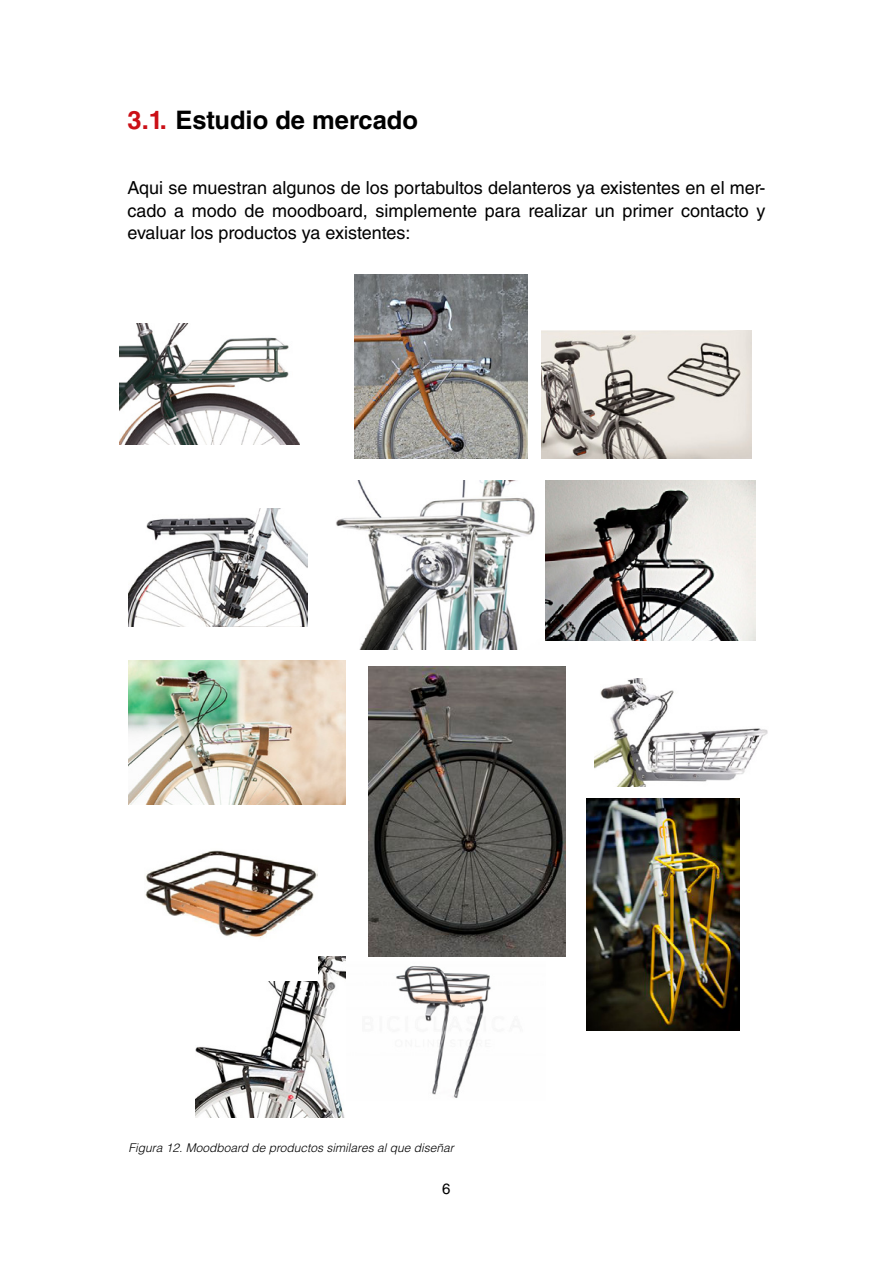
<style>
.page{position:relative;width:893px;height:1263px;background:#fff}
.page>*{position:absolute;margin:0;border:0;box-sizing:border-box;transform-origin:0 0}
.t1{font:700 25.5px "Helvetica LT Std";color:#000}
.t2{font:18px/22.5px "Helvetica LT Std";color:#000;text-align:justify}
.t3{font:15px "Helvetica LT Std";color:#000}
.t4{font:italic 300 12px "Helvetica LT Std";color:#000}
.s1{color:#cb1017}
</style>
<div class="page">
<img style="left:396px;top:966px;width:95px;height:132px">
<img style="left:128px;top:509px;width:179px;height:118px">
<img style="left:354px;top:274px;width:173px;height:184px">
<img style="left:369px;top:667px;width:197px;height:290px">
<img style="left:128px;top:661px;width:218px;height:143px">
<img style="left:594px;top:678px;width:174px;height:109px">
<img style="left:120px;top:324px;width:180px;height:121px">
<img style="left:336px;top:480px;width:242px;height:169px">
<img style="left:545px;top:480px;width:211px;height:160px">
<img style="left:196px;top:957px;width:150px;height:161px">
<img style="left:145px;top:850px;width:172px;height:131px">
<img style="left:541px;top:330px;width:211px;height:128px">
<img style="left:587px;top:798px;width:152px;height:233px">
<h1 class="t1" style="left:128px;top:104px;width:292px"><span class="s1">3.1.</span> Estudio de mercado</h1>
<p class="t2" style="left:128px;top:176px;width:639px">Aqui se muestran algunos de los portabultos delanteros ya existentes en el mer&shy;cado a modo de moodboard, simplemente para realizar un primer contacto y evaluar los productos ya existentes:</p>
<p class="t4" style="left:128px;top:1141px;width:327px">Figura 12. Moodboard de productos similares al que diseñar</p>
<p class="t3" style="left:442px;top:1180px;width:10px">6</p>
</div>
